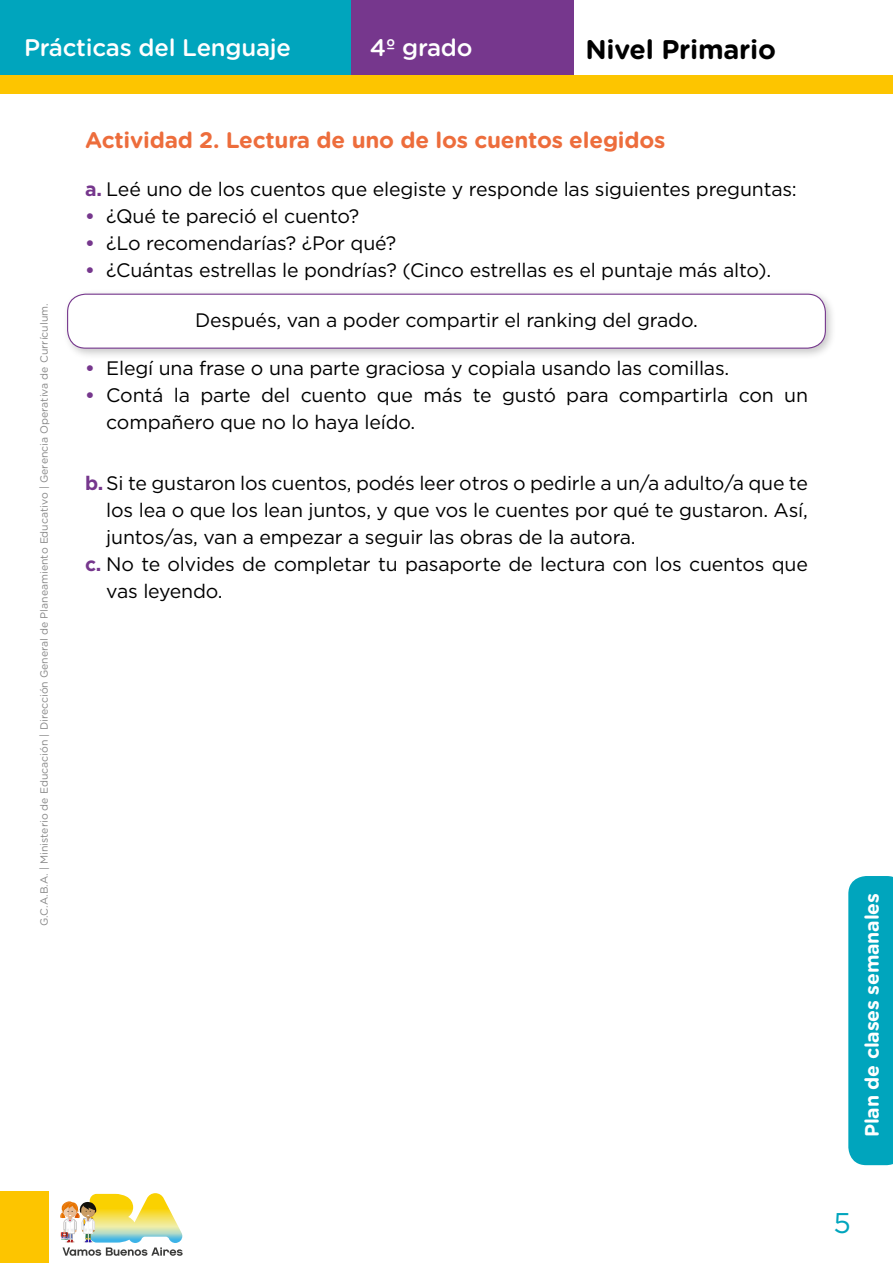
<style>
.page{position:relative;width:893px;height:1263px;background:#fff}
.page>*{position:absolute;margin:0;border:0;box-sizing:border-box;transform-origin:0 0}
.t1{font:28.5px "Gotham";color:#00a5bd}
.t2{font:700 27px "Gotham Rounded";letter-spacing:-.01em;color:#000}
.t3{font:500 24px "Gotham Rounded";letter-spacing:-.01em;color:#fff}
.t4{font:700 22.5px "Gotham Rounded";letter-spacing:-.01em;color:#ed6d3c}
.t5{font:19.5px/27px "Gotham";letter-spacing:-.01em;color:#000}
.t6{font:700 19.5px "Gotham Rounded";letter-spacing:-.01em;color:#fff}
.t7{font:10.5px "Gotham Rounded";color:#878787}
.s1{font-weight:700;color:#76378d}
</style>
<div class="page">
<div style="left:0;top:0;width:351px;height:78px;background:#00a5bd"></div>
<div style="left:351px;top:0;width:223px;height:78px;background:#76378d"></div>
<svg style="left:848px;top:876px;width:45px;height:289px;background:#08a8bf"></svg>
<div style="left:0;top:75px;width:893px;height:19px;background:#fdc500"></div>
<div style="left:0;top:1191px;width:48px;height:72px;background:#fdc500"></div>
<svg style="left:60px;top:1193px;width:123px;height:63px"></svg>
<div style="left:62px;top:289px;width:775px;height:71px;background:#000;opacity:.22"></div>
<div style="left:68px;top:294px;width:757px;height:54px;background:#fff;border-radius:18px"></div>
<div style="left:67px;top:294px;width:759px;height:55px;border:1px solid #76378d;border-radius:18px"></div>
<p class="t3" style="left:24px;top:31px;width:268px">Prácticas del Lenguaje</p>
<p class="t3" style="left:370px;top:31px;width:104px">4º grado</p>
<h2 class="t2" style="left:585px;top:29px;width:192px">Nivel Primario</h2>
<p class="t7" style="left:37px;top:926px;width:624px;rotate:-90deg">G.C.A.B.A. | Ministerio de Educación | Dirección General de Planeamiento Educativo | Gerencia Operativa de Currículum.</p>
<p class="t4" style="left:85px;top:123px;width:582px">Actividad 2. Lectura de uno de los cuentos elegidos</p>
<p class="t5" style="left:85px;top:175px;width:713px"><span class="s1">a.</span> Leé uno de los cuentos que elegiste y responde las siguientes preguntas:</p>
<p class="t5" style="left:85px;top:202px;width:276px"><span class="s1">•</span> ¿Qué te pareció el cuento?</p>
<p class="t5" style="left:85px;top:229px;width:313px"><span class="s1">•</span> ¿Lo recomendarías? ¿Por qué?</p>
<p class="t5" style="left:85px;top:256px;width:688px"><span class="s1">•</span> ¿Cuántas estrellas le pondrías? (Cinco estrellas es el puntaje más alto).</p>
<p class="t5" style="left:195px;top:306px;width:504px">Después, van a poder compartir el ranking del grado.</p>
<p class="t5" style="left:85px;top:354px;width:646px"><span class="s1">•</span> Elegí una frase o una parte graciosa y copiala usando las comillas.</p>
<p class="t5" style="left:106px;top:381px;width:703px;text-indent:-21px"><span class="s1">•</span> Contá la parte del cuento que más te gustó para compartirla con un compañero que no lo haya leído.</p>
<p class="t5" style="left:85px;top:469px;width:724px"><span class="s1">b.</span> Si te gustaron los cuentos, podés leer otros o pedirle a un/a adulto/a que te</p>
<p class="t5" style="left:106px;top:496px;width:703px">los lea o que los lean juntos, y que vos le cuentes por qué te gustaron. Así,</p>
<p class="t5" style="left:106px;top:523px;width:531px">juntos/as, van a empezar a seguir las obras de la autora.</p>
<p class="t5" style="left:85px;top:550px;width:724px"><span class="s1">c.</span> No te olvides de completar tu pasaporte de lectura con los cuentos que</p>
<p class="t5" style="left:106px;top:577px;width:118px">vas leyendo.</p>
<p class="t6" style="left:858px;top:1137px;width:246px;rotate:-90deg">Plan de clases semanales</p>
<h1 class="t1" style="left:833px;top:1204px;width:19px">5</h1>
</div>
